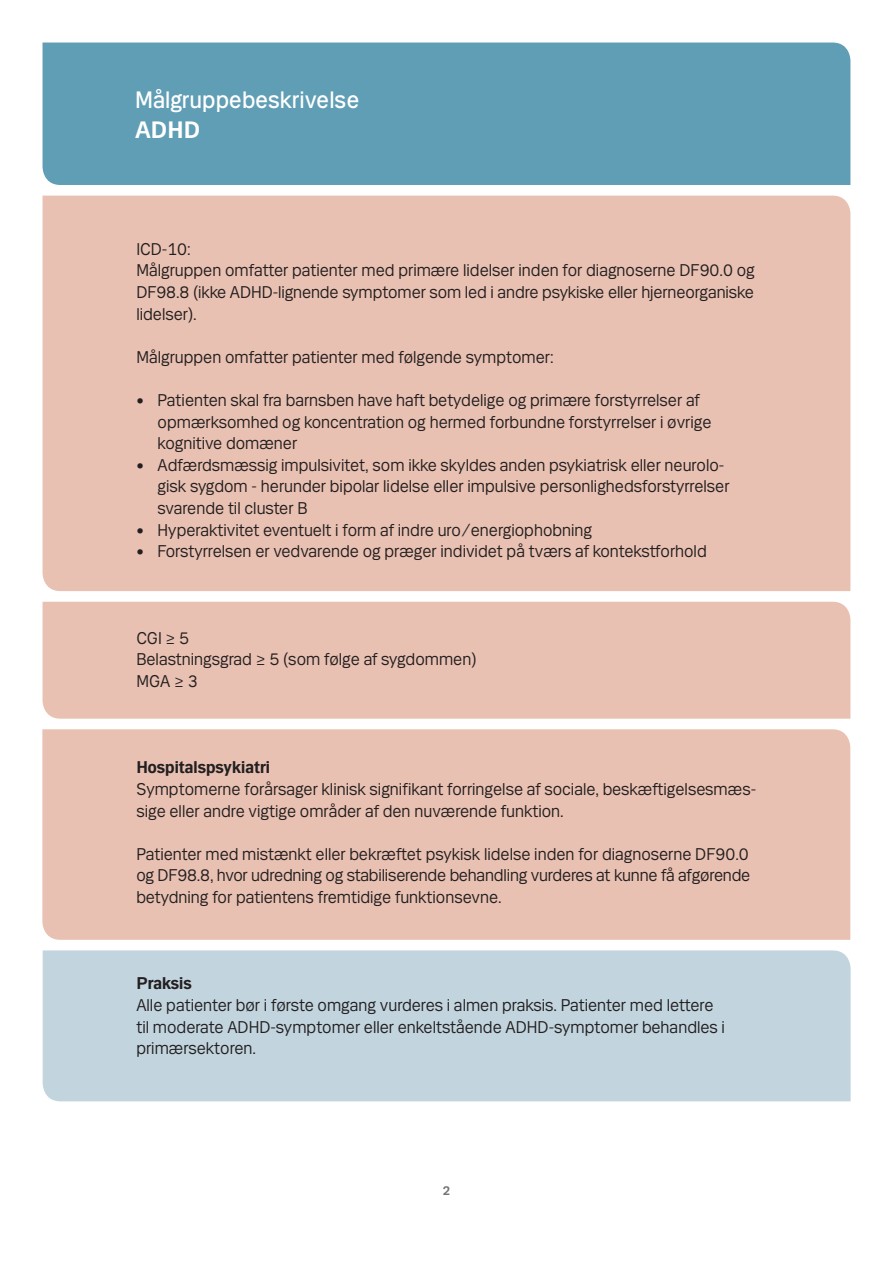
<style>
.page{position:relative;width:893px;height:1263px;background:#fff}
.page>*{position:absolute;margin:0;border:0;box-sizing:border-box;transform-origin:0 0}
.t1{font:25.2px "Mari";color:#fff}
.t2{font:700 25.2px "Mari";color:#fff}
.t3{font:18px/21.6px "Mari";color:#231f20}
.t4{font:700 18px "Mari";color:#231f20}
.t5{font:700 13.5px "Mari";color:#757679}
</style>
<div class="page">
<div style="left:43px;top:196px;width:807px;height:395px;background:#e9c1b2"></div>
<div style="left:43px;top:602px;width:807px;height:117px;background:#e9c1b2"></div>
<div style="left:42px;top:729px;width:808px;height:211px;background:#e9c1b2"></div>
<div style="left:43px;top:950px;width:808px;height:151px;background:#c2d5df"></div>
<div style="left:43px;top:43px;width:807px;height:142px;background:#609eb5"></div>
<h1 class="t1" style="left:135px;top:84px;width:226px">Målgruppebeskrivelse</h1>
<h1 class="t2" style="left:135px;top:115px;width:67px">ADHD</h1>
<p class="t3" style="left:136px;top:237px;width:620px">ICD-10:<br>Målgruppen omfatter patienter med primære lidelser inden for diagnoserne DF90.0 og DF98.8 (ikke ADHD-lignende symptomer som led i andre psykiske eller hjerneorganiske lidelser).</p>
<p class="t3" style="left:136px;top:345px;width:419px">Målgruppen omfatter patienter med følgende symptomer:</p>
<p class="t3" style="left:158px;top:389px;width:555px;text-indent:-21px">• Patienten skal fra barnsben have haft betydelige og primære forstyrrelser af opmærksomhed og koncentration og hermed forbundne forstyrrelser i øvrige kognitive domæner</p>
<p class="t3" style="left:158px;top:453px;width:573px;text-indent:-21px">• Adfærdsmæssig impulsivitet, som ikke skyldes anden psykiatrisk eller neurolo&shy;gisk sygdom - herunder bipolar lidelse eller impulsive personlighedsforstyrrelser svarende til cluster B</p>
<p class="t3" style="left:136px;top:518px;width:457px">• Hyperaktivitet eventuelt i form af indre uro/energiophobning</p>
<p class="t3" style="left:136px;top:540px;width:572px">• Forstyrrelsen er vedvarende og præger individet på tværs af kontekstforhold</p>
<p class="t3" style="left:136px;top:626px;width:342px">CGI ≥ 5<br>Belastningsgrad ≥ 5 (som følge af sygdommen)<br>MGA ≥ 3</p>
<p class="t4" style="left:136px;top:757px;width:135px">Hospitalspsykiatri</p>
<p class="t3" style="left:136px;top:777px;width:621px">Symptomerne forårsager klinisk signifikant forringelse af sociale, beskæftigelsesmæs&shy;sige eller andre vigtige områder af den nuværende funktion.</p>
<p class="t3" style="left:136px;top:842px;width:615px;text-align:justify">Patienter med mistænkt eller bekræftet psykisk lidelse inden for diagnoserne DF90.0 og DF98.8, hvor udredning og stabiliserende behandling vurderes at kunne få afgørende betydning for patientens fremtidige funktionsevne.</p>
<p class="t4" style="left:136px;top:973px;width:57px">Praksis</p>
<p class="t3" style="left:136px;top:993px;width:590px">Alle patienter bør i første omgang vurderes i almen praksis. Patienter med lettere til moderate ADHD-symptomer eller enkeltstående ADHD-symptomer behandles i primærsektoren.</p>
<p class="t5" style="left:443px;top:1183px;width:9px">2</p>
</div>
